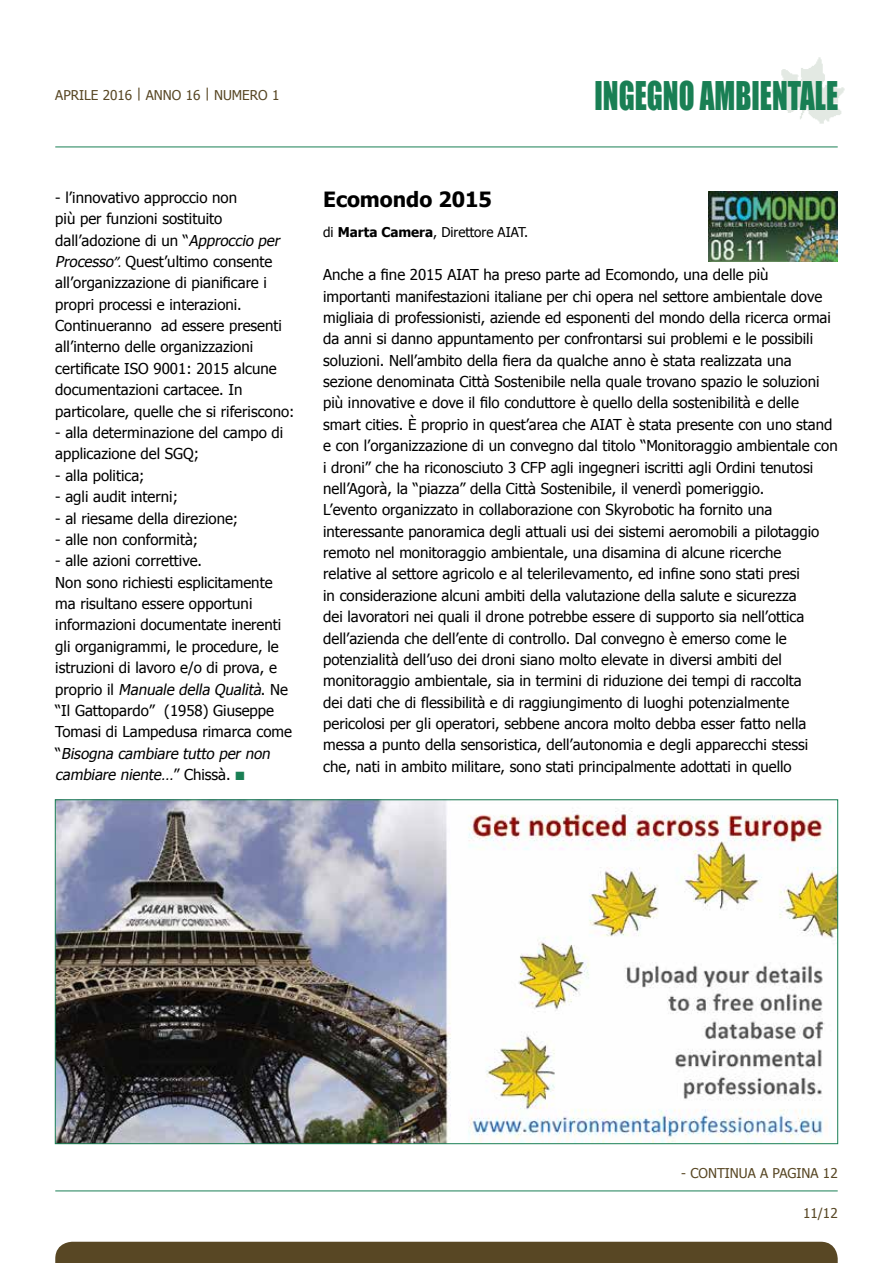
<style>
.page{position:relative;width:893px;height:1263px;background:#fff}
.page>*{position:absolute;margin:0;border:0;box-sizing:border-box;transform-origin:0 0}
.t1{font:36.3px "Impact";color:#197f54;scale:.8 1}
.t2{font:700 21px "Tahoma";color:#000}
.t3{font:15px/21.3px "Tahoma";color:#000}
.t4{font:13.5px "Tahoma";color:#584724}
.t5{font:13.5px "Tahoma";color:#000}
.s1{font-style:italic}
.s2{font-family:"Calibri";font-style:italic}
.s3{color:#197f54}
.s4{font-weight:700}
</style>
<div class="page">
<hr style="left:55px;top:147px;width:783px;height:1px;background:#197f54">
<img style="left:771px;top:57px;width:74px;height:67px">
<hr style="left:55px;top:1191px;width:783px;height:1px;background:#197f54">
<div style="left:55px;top:1242px;width:783px;height:21px;background:#584724"></div>
<img style="left:57px;top:801px;width:779px;height:341px">
<img style="left:708px;top:191px;width:130px;height:70px">
<p class="t4" style="left:55px;top:86px;width:226px">APRILE 2016 | ANNO 16 | NUMERO 1</p>
<h1 class="t1" style="left:594px;top:73px;width:306px">INGEGNO AMBIENTALE</h1>
<p class="t3" style="left:55px;top:186px;width:241px">- l’innovativo approccio non<br>più per funzioni sostituito dall’adozione di un “<span class="s1">Approccio per Processo</span><span class="s2">”.</span> Quest’ultimo consente all’organizzazione di pianificare i propri processi e interazioni.<br>Continueranno ad essere presenti all’interno delle organizzazioni certificate ISO 9001: 2015 alcune documentazioni cartacee. In particolare, quelle che si riferiscono:</p>
<p class="t3" style="left:55px;top:421px;width:230px">- alla determinazione del campo di applicazione del SGQ;</p>
<p class="t3" style="left:55px;top:464px;width:91px">- alla politica;</p>
<p class="t3" style="left:55px;top:485px;width:124px">- agli audit interni;</p>
<p class="t3" style="left:55px;top:507px;width:185px">- al riesame della direzione;</p>
<p class="t3" style="left:55px;top:528px;width:144px">- alle non conformità;</p>
<p class="t3" style="left:55px;top:550px;width:238px">- alle azioni correttive.<br>Non sono richiesti esplicitamente ma risultano essere opportuni informazioni documentate inerenti gli organigrammi, le procedure, le istruzioni di lavoro e/o di prova, e<br>p ro p r i o i l <span class="s1">Manuale della Qualità</span>. N e “Il Gattopardo” (1958) Giuseppe<br>Tomasi di Lampedusa rimarca come “ <span class="s1">Bisogna cambiare tutto per non cambiare niente…</span>” C h i ssà . <span class="s3">■</span></p>
<h2 class="t2" style="left:323px;top:186px;width:170px">Ecomondo 2015</h2>
<p class="t5" style="left:323px;top:224px;width:206px">di <span class="s4">Marta Camera</span>, Direttore AIAT.</p>
<p class="t3" style="left:323px;top:264px;width:516px">Anche a fine 2015 AIAT ha preso parte ad Ecomondo, una delle più importanti manifestazioni italiane per chi opera nel settore ambientale dove migliaia di professionisti, aziende ed esponenti del mondo della ricerca ormai da anni si danno appuntamento per confrontarsi sui problemi e le possibili soluzioni. Nell’ambito della fiera da qualche anno è stata realizzata una sezione denominata Città Sostenibile nella quale trovano spazio le soluzioni più innovative e dove il filo conduttore è quello della sostenibilità e delle smart cities. È proprio in quest’area che AIAT è stata presente con uno stand e con l’organizzazione di un convegno dal titolo “Monitoraggio ambientale con i droni” che ha riconosciuto 3 CFP agli ingegneri iscritti agli Ordini tenutosi nell’Agorà, la “piazza” della Città Sostenibile, il venerdì pomeriggio.<br>L’evento organizzato in collaborazione con Skyrobotic ha fornito una interessante panoramica degli attuali usi dei sistemi aeromobili a pilotaggio remoto nel monitoraggio ambientale, una disamina di alcune ricerche<br>relative al settore agricolo e al telerilevamento, ed infine sono stati presi<br>in considerazione alcuni ambiti della valutazione della salute e sicurezza<br>dei lavoratori nei quali il drone potrebbe essere di supporto sia nell’ottica dell’azienda che dell’ente di controllo. Dal convegno è emerso come le potenzialità dell’uso dei droni siano molto elevate in diversi ambiti del monitoraggio ambientale, sia in termini di riduzione dei tempi di raccolta<br>dei dati che di flessibilità e di raggiungimento di luoghi potenzialmente pericolosi per gli operatori, sebbene ancora molto debba esser fatto nella messa a punto della sensoristica, dell’autonomia e degli apparecchi stessi che, nati in ambito militare, sono stati principalmente adottati in quello</p>
<p class="t4" style="left:681px;top:1164px;width:158px">- CONTINUA A PAGINA 12</p>
<p class="t4" style="left:803px;top:1204px;width:36px">11/12</p>
</div>
